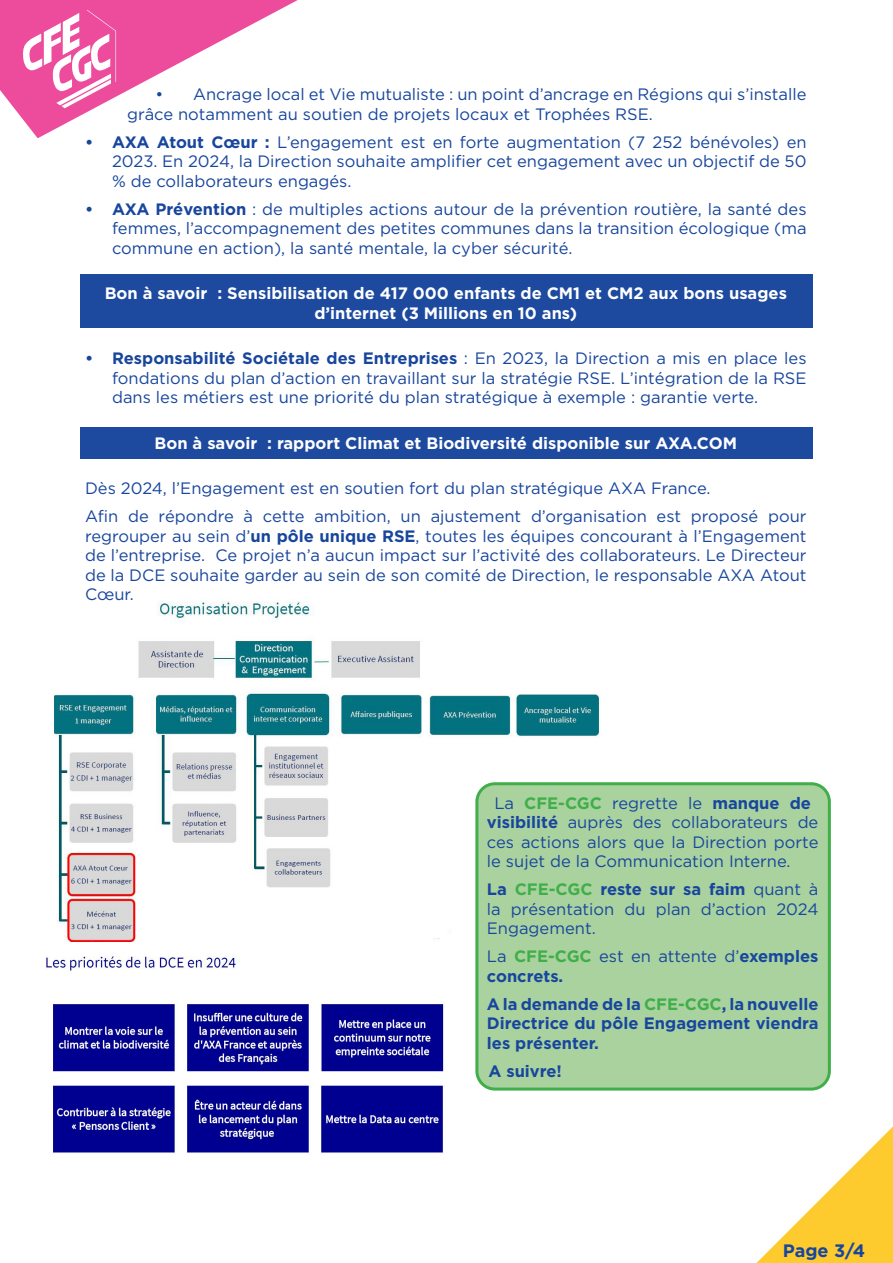
<style>
.page{position:relative;width:893px;height:1263px;background:#fff}
.page>*{position:absolute;margin:0;border:0;box-sizing:border-box;transform-origin:0 0}
.t1{font:700 18px "Gotham";color:#18469d}
.t2{font:16.5px/19.5px "Gotham";color:#18469d;text-align:justify}
.t3{font:700 16.5px/19.5px "Gotham";color:#fff;text-align:center}
.t4{font:700 16.5px/19.5px "Gotham";color:#18469d}
.s1{font-weight:700}
.s2{font-weight:700;color:#40ae49}
.s3{font-weight:400}
.s4{color:#40ae49}
</style>
<div class="page">
<img style="left:53px;top:601px;width:548px;height:340px">
<div style="left:80px;top:427px;width:733px;height:32px;background:#18469d"></div>
<div style="left:80px;top:274px;width:733px;height:54px;background:#18469d"></div>
<svg style="left:756px;top:1126px;width:137px;height:137px"></svg>
<svg style="left:0;top:0;width:298px;height:138px"></svg>
<img style="left:46px;top:956px;width:399px;height:198px">
<div style="left:477px;top:784px;width:352px;height:305px;background:#a9d29f;border-radius:18px"></div>
<div style="left:475px;top:782px;width:356px;height:308px;border:3px solid #40ae49;border-radius:18px"></div>
<p class="t2" style="left:127px;top:84px;width:681px;text-indent:28px">• Ancrage local et Vie mutualiste : un point d’ancrage en Régions qui s’installe grâce notamment au soutien de projets locaux et Trophées RSE.</p>
<p class="t2" style="left:112px;top:132px;width:696px;text-indent:-27px"><span class="s1">• AXA Atout Cœur :</span> L’engagement est en forte augmentation (7 252 bénévoles) en 2023. En 2024, la Direction souhaite amplifier cet engagement avec un objectif de 50 % de collaborateurs engagés.</p>
<p class="t2" style="left:112px;top:199px;width:696px;text-indent:-27px"><span class="s1">• AXA Prévention</span> : de multiples actions autour de la prévention routière, la santé des femmes, l’accompagnement des petites communes dans la transition écologique (ma commune en action), la santé mentale, la cyber sécurité.</p>
<p class="t3" style="left:105px;top:283px;width:684px">Bon à savoir : Sensibilisation de 417 000 enfants de CM1 et CM2 aux bons usages d’internet (3 Millions en 10 ans)</p>
<p class="t2" style="left:112px;top:348px;width:696px;text-indent:-27px"><span class="s1">• Responsabilité Sociétale des Entreprises</span> : En 2023, la Direction a mis en place les fondations du plan d’action en travaillant sur la stratégie RSE. L’intégration de la RSE dans les métiers est une priorité du plan stratégique à exemple : garantie verte.</p>
<p class="t3" style="left:155px;top:433px;width:584px">Bon à savoir : rapport Climat et Biodiversité disponible sur AXA.COM</p>
<p class="t2" style="left:85px;top:478px;width:627px">Dès 2024, l’Engagement est en soutien fort du plan stratégique AXA France.</p>
<p class="t2" style="left:85px;top:506px;width:723px">Afin de répondre à cette ambition, un ajustement d’organisation est proposé pour regrouper au sein d’<span class="s1">un pôle unique RSE</span>, toutes les équipes concourant à l’Engagement de l’entreprise. Ce projet n’a aucun impact sur l’activité des collaborateurs. Le Directeur de la DCE souhaite garder au sein de son comité de Direction, le responsable AXA Atout Cœur.</p>
<p class="t2" style="left:487px;top:793px;width:333px;text-align:left;text-indent:8px">La <span class="s2">CFE-CGC</span> regrette le <span class="s1">manque de visibilité</span> auprès des collaborateurs de ces actions alors que la Direction porte le sujet de la Communication Interne.</p>
<p class="t2" style="left:487px;top:879px;width:333px"><span class="s1">La</span> <span class="s2">CFE-CGC</span> <span class="s1">reste sur sa faim</span> quant à la présentation du plan d’action 2024<br>Engagement.</p>
<p class="t4" style="left:487px;top:946px;width:333px"><span class="s3">La</span> <span class="s4">CFE-CGC</span> <span class="s3">est en attente d’</span>exemples concrets.</p>
<p class="t4" style="left:487px;top:994px;width:333px;text-align:justify">A la demande de la <span class="s4">CFE-CGC</span>, la nouvelle Directrice du pôle Engagement viendra les présenter.</p>
<p class="t4" style="left:488px;top:1061px;width:75px">A suivre!</p>
<p class="t1" style="left:783px;top:1240px;width:84px">Page 3/4</p>
</div>
